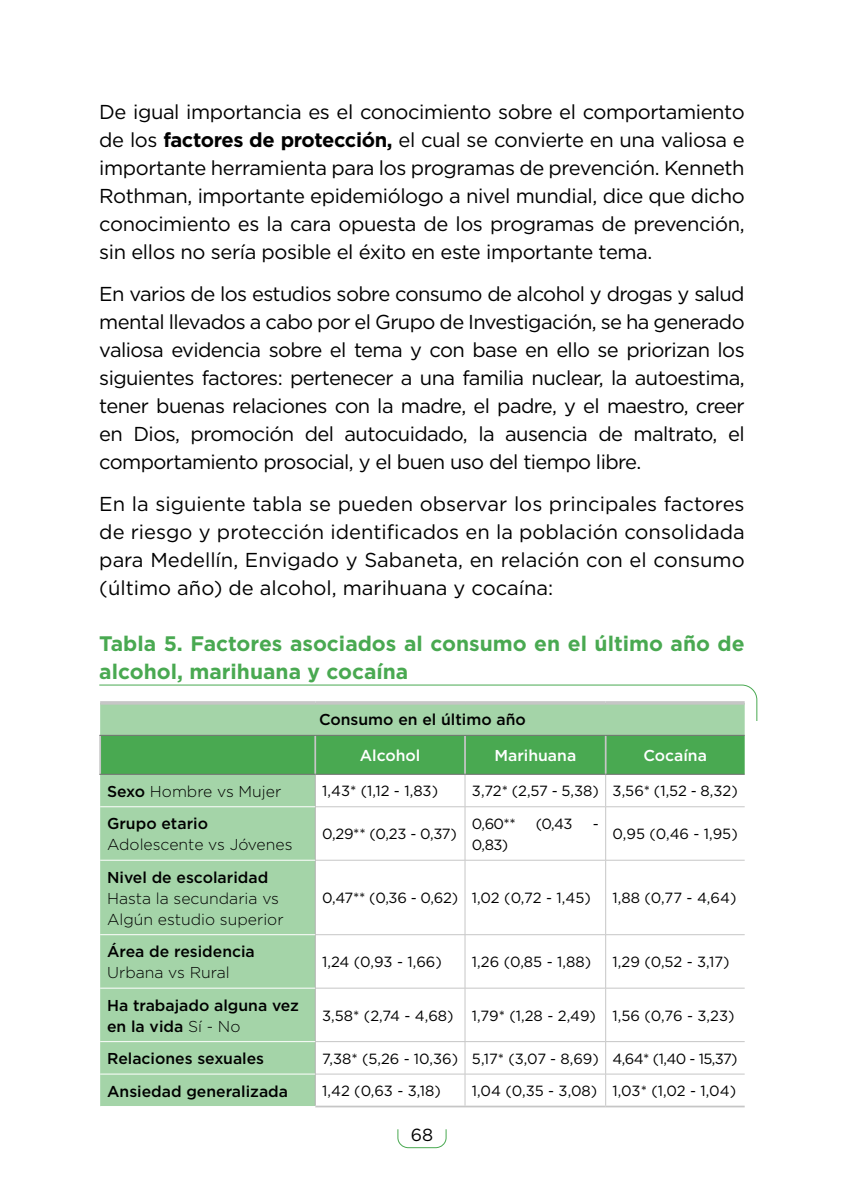
<style>
.page{position:relative;width:844px;height:1191px;background:#fff}
.page>*{position:absolute;margin:0;border:0;box-sizing:border-box;transform-origin:0 0}
.t1{font:700 21px/28px "Gotham";color:#49a951}
.t2{font:20.12px/28px "Gotham";letter-spacing:-.02em;color:#000;text-align:justify}
.t3{font:17.5px "Gotham";color:#000}
.t4{font:500 15.75px/21px "Gotham";color:#000}
.t5{font:300 15.75px/21px "Gotham";color:#000}
.t6{font:500 15.75px "Gotham";color:#fff}
.t7{font:14.7px "Gotham";letter-spacing:-.005em;color:#000}
.s1{font-weight:700}
.s2{font-weight:500}
.s3{font-weight:300}
</style>
<div class="page">
<svg style="left:397px;top:1129px;width:49px;height:19px"></svg>
<svg style="left:100px;top:721px;width:644px;height:385px"></svg>
<div style="left:101px;top:736px;width:643px;height:38px;background:#49a951"></div>
<hr style="left:464px;top:736px;width:2px;height:38px;background:#c6c6c6">
<hr style="left:604px;top:736px;width:2px;height:38px;background:#c6c6c6">
<hr style="left:315px;top:1105px;width:150px;height:2px;background:#c6c6c6">
<hr style="left:465px;top:1105px;width:140px;height:2px;background:#c6c6c6">
<hr style="left:605px;top:1105px;width:139px;height:2px;background:#c6c6c6">
<hr style="left:99px;top:736px;width:2px;height:38px;background:#c6c6c6">
<hr style="left:314px;top:736px;width:2px;height:38px;background:#c6c6c6">
<hr style="left:99px;top:735px;width:216px;height:1px;background:#706f6f">
<hr style="left:315px;top:735px;width:150px;height:1px;background:#706f6f">
<hr style="left:465px;top:735px;width:140px;height:1px;background:#706f6f">
<hr style="left:605px;top:735px;width:139px;height:1px;background:#706f6f">
<hr style="left:99px;top:774px;width:216px;height:1px;background:#706f6f">
<hr style="left:315px;top:774px;width:150px;height:1px;background:#706f6f">
<hr style="left:465px;top:774px;width:140px;height:1px;background:#706f6f">
<hr style="left:605px;top:774px;width:139px;height:1px;background:#706f6f">
<hr style="left:315px;top:774px;width:1px;height:32px;background:#b3b2b2">
<hr style="left:315px;top:806px;width:1px;height:54px;background:#b3b2b2">
<hr style="left:315px;top:860px;width:1px;height:74px;background:#b3b2b2">
<hr style="left:315px;top:934px;width:1px;height:54px;background:#b3b2b2">
<hr style="left:315px;top:988px;width:1px;height:53px;background:#b3b2b2">
<hr style="left:315px;top:1041px;width:1px;height:33px;background:#b3b2b2">
<hr style="left:315px;top:1074px;width:1px;height:31px;background:#b3b2b2">
<hr style="left:100px;top:806px;width:215px;height:1px;background:#fff">
<hr style="left:100px;top:860px;width:215px;height:1px;background:#fff">
<hr style="left:100px;top:934px;width:215px;height:1px;background:#fff">
<hr style="left:100px;top:987px;width:215px;height:1px;background:#fff">
<hr style="left:100px;top:1041px;width:215px;height:1px;background:#fff">
<hr style="left:100px;top:1073px;width:215px;height:1px;background:#fff">
<hr style="left:464px;top:774px;width:1px;height:32px;background:#c6c6c6">
<hr style="left:605px;top:774px;width:1px;height:32px;background:#c6c6c6">
<hr style="left:315px;top:806px;width:150px;height:1px;background:#c6c6c6">
<hr style="left:465px;top:806px;width:140px;height:1px;background:#c6c6c6">
<hr style="left:464px;top:807px;width:1px;height:53px;background:#c6c6c6">
<hr style="left:605px;top:806px;width:139px;height:1px;background:#c6c6c6">
<hr style="left:605px;top:807px;width:1px;height:53px;background:#c6c6c6">
<hr style="left:315px;top:860px;width:150px;height:1px;background:#c6c6c6">
<hr style="left:465px;top:860px;width:140px;height:1px;background:#c6c6c6">
<hr style="left:464px;top:860px;width:1px;height:74px;background:#c6c6c6">
<hr style="left:605px;top:860px;width:139px;height:1px;background:#c6c6c6">
<hr style="left:605px;top:860px;width:1px;height:74px;background:#c6c6c6">
<hr style="left:315px;top:934px;width:150px;height:1px;background:#c6c6c6">
<hr style="left:465px;top:934px;width:140px;height:1px;background:#c6c6c6">
<hr style="left:464px;top:935px;width:1px;height:53px;background:#c6c6c6">
<hr style="left:605px;top:934px;width:139px;height:1px;background:#c6c6c6">
<hr style="left:605px;top:935px;width:1px;height:53px;background:#c6c6c6">
<hr style="left:315px;top:987px;width:150px;height:1px;background:#c6c6c6">
<hr style="left:465px;top:987px;width:140px;height:1px;background:#c6c6c6">
<hr style="left:464px;top:988px;width:1px;height:53px;background:#c6c6c6">
<hr style="left:605px;top:987px;width:139px;height:1px;background:#c6c6c6">
<hr style="left:605px;top:988px;width:1px;height:53px;background:#c6c6c6">
<hr style="left:315px;top:1041px;width:150px;height:1px;background:#c6c6c6">
<hr style="left:465px;top:1041px;width:140px;height:1px;background:#c6c6c6">
<hr style="left:464px;top:1041px;width:1px;height:32px;background:#c6c6c6">
<hr style="left:605px;top:1041px;width:139px;height:1px;background:#c6c6c6">
<hr style="left:605px;top:1041px;width:1px;height:32px;background:#c6c6c6">
<hr style="left:315px;top:1073px;width:150px;height:1px;background:#c6c6c6">
<hr style="left:465px;top:1073px;width:140px;height:1px;background:#c6c6c6">
<hr style="left:464px;top:1074px;width:1px;height:31px;background:#c6c6c6">
<hr style="left:605px;top:1073px;width:139px;height:1px;background:#c6c6c6">
<hr style="left:605px;top:1074px;width:1px;height:31px;background:#c6c6c6">
<svg style="left:99px;top:684px;width:658px;height:37px"></svg>
<p class="t2" style="left:99px;top:97px;width:646px">De igual importancia es el conocimiento sobre el comportamiento de los <span class="s1">factores de protección,</span> el cual se convierte en una valiosa e importante herramienta para los programas de prevención. Kenneth Rothman, importante epidemiólogo a nivel mundial, dice que dicho conocimiento es la cara opuesta de los programas de prevención, sin ellos no sería posible el éxito en este importante tema.</p>
<p class="t2" style="left:99px;top:279px;width:646px">En varios de los estudios sobre consumo de alcohol y drogas y salud mental llevados a cabo por el Grupo de Investigación, se ha generado valiosa evidencia sobre el tema y con base en ello se priorizan los siguientes factores: pertenecer a una familia nuclear, la autoestima, tener buenas relaciones con la madre, el padre, y el maestro, creer en Dios, promoción del autocuidado, la ausencia de maltrato, el comportamiento prosocial, y el buen uso del tiempo libre.</p>
<p class="t2" style="left:99px;top:489px;width:646px">En la siguiente tabla se pueden observar los principales factores de riesgo y protección identificados en la población consolidada para Medellín, Envigado y Sabaneta, en relación con el consumo (último año) de alcohol, marihuana y cocaína:</p>
<p class="t1" style="left:99px;top:629px;width:646px">Tabla 5. Factores asociados al consumo en el último año de alcohol, marihuana y cocaína</p>
<p class="t4" style="left:319px;top:709px;width:208px">Consumo en el último año</p>
<p class="t6" style="left:359px;top:745px;width:62px">Alcohol</p>
<p class="t6" style="left:494px;top:745px;width:83px">Marihuana</p>
<p class="t6" style="left:643px;top:745px;width:65px">Cocaína</p>
<p class="t5" style="left:107px;top:780px;width:176px"><span class="s2">Sexo</span> Hombre vs Mujer</p>
<p class="t7" style="left:322px;top:782px;width:117px">1,43* (1,12 - 1,83)</p>
<p class="t7" style="left:472px;top:782px;width:267px">3,72* (2,57 - 5,38) 3,56* (1,52 - 8,32)</p>
<p class="t4" style="left:107px;top:813px;width:102px">Grupo etario</p>
<p class="t5" style="left:107px;top:833px;width:187px">Adolescente vs Jóvenes</p>
<p class="t7" style="left:472px;top:814px;width:45px">0,60**</p>
<p class="t7" style="left:535px;top:814px;width:38px">(0,43</p>
<p class="t7" style="left:592px;top:814px;width:8px">-</p>
<p class="t7" style="left:472px;top:835px;width:38px">0,83)</p>
<p class="t7" style="left:612px;top:824px;width:126px">0,95 (0,46 - 1,95)</p>
<p class="t7" style="left:322px;top:824px;width:136px">0,29** (0,23 - 0,37)</p>
<p class="t4" style="left:107px;top:866px;width:163px">Nivel de escolaridad</p>
<p class="t5" style="left:107px;top:887px;width:178px">Hasta la secundaria vs<br>Algún estudio superior</p>
<p class="t7" style="left:322px;top:888px;width:270px">0,47** (0,36 - 0,62) 1,02 (0,72 - 1,45)</p>
<p class="t7" style="left:612px;top:888px;width:125px">1,88 (0,77 - 4,64)</p>
<p class="t4" style="left:107px;top:941px;width:149px">Área de residencia</p>
<p class="t5" style="left:107px;top:961px;width:124px">Urbana vs Rural</p>
<p class="t7" style="left:322px;top:952px;width:121px">1,24 (0,93 - 1,66)</p>
<p class="t7" style="left:472px;top:952px;width:121px">1,26 (0,85 - 1,88)</p>
<p class="t7" style="left:612px;top:952px;width:118px">1,29 (0,52 - 3,17)</p>
<p class="t4" style="left:107px;top:994px;width:193px">Ha trabajado alguna vez en la vida <span class="s3">Sí - No</span></p>
<p class="t7" style="left:322px;top:1006px;width:413px">3,58* (2,74 - 4,68) 1,79* (1,28 - 2,49) 1,56 (0,76 - 3,23)</p>
<p class="t4" style="left:107px;top:1047px;width:158px">Relaciones sexuales</p>
<p class="t7" style="left:322px;top:1049px;width:417px">7,38* (5,26 - 10,36) 5,17* (3,07 - 8,69) 4,64* (1,40 - 15,37)</p>
<p class="t4" style="left:107px;top:1080px;width:182px">Ansiedad generalizada</p>
<p class="t7" style="left:322px;top:1081px;width:120px">1,42 (0,63 - 3,18)</p>
<p class="t7" style="left:472px;top:1081px;width:265px">1,04 (0,35 - 3,08) 1,03* (1,02 - 1,04)</p>
<p class="t3" style="left:410px;top:1123px;width:24px">68</p>
</div>
